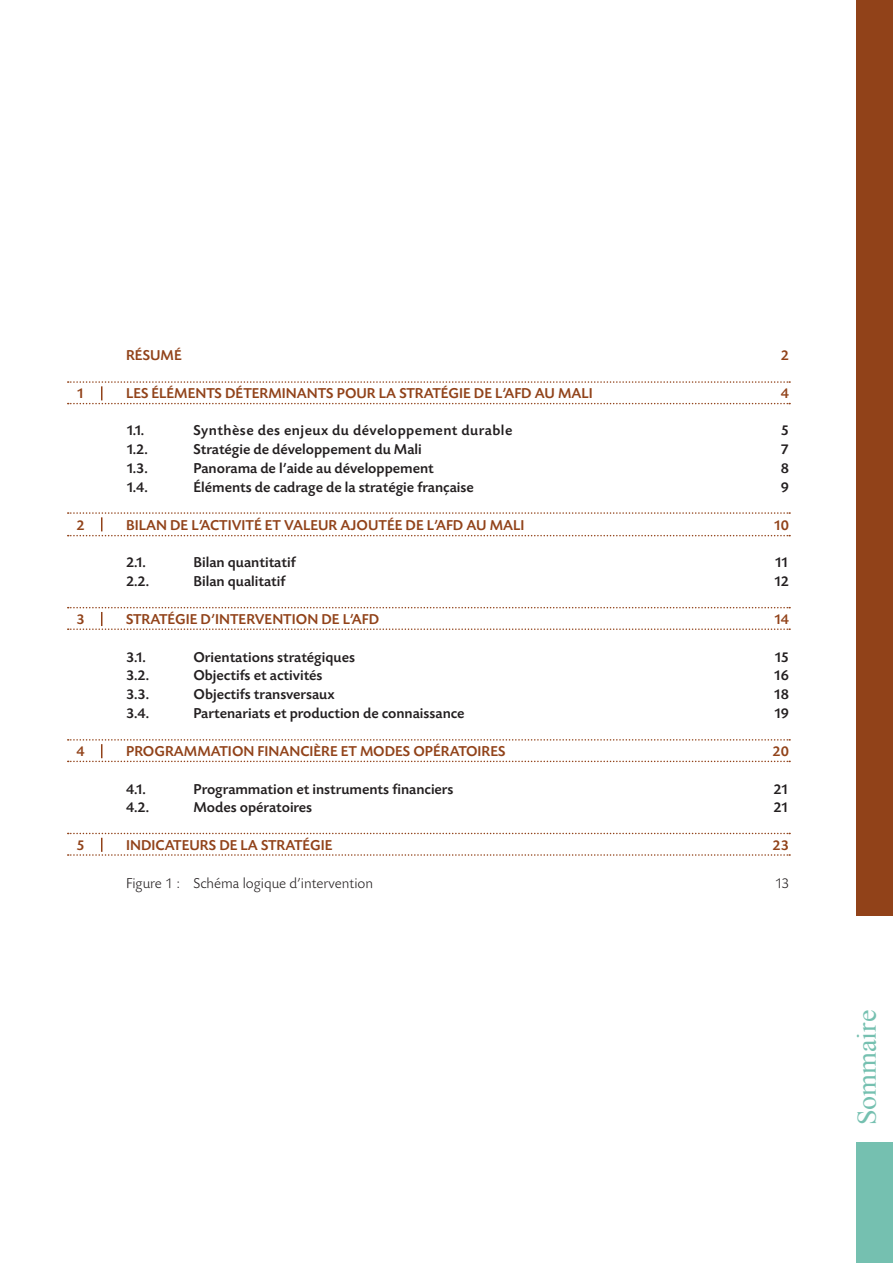
<style>
.page{position:relative;width:893px;height:1263px;background:#fff}
.page>*{position:absolute;margin:0;border:0;box-sizing:border-box;transform-origin:0 0}
.t1{font:26.7px "Times New Roman";color:#75c0b0;scale:1.05 1}
.t2{font:500 15px "Today SBOP";color:#231f20}
.t3{font:500 15px "Today SBOP";color:#914219}
.t4{font:300 15px "Today SBOP";color:#231f20}
</style>
<div class="page">
<div style="left:857px;top:0;width:36px;height:916px;background:#914219"></div>
<div style="left:857px;top:1142px;width:36px;height:121px;background:#75c0b0"></div>
<svg style="left:68px;top:739px;width:722px;height:23px"></svg>
<svg style="left:68px;top:607px;width:722px;height:23px"></svg>
<svg style="left:68px;top:833px;width:722px;height:23px"></svg>
<svg style="left:68px;top:512px;width:722px;height:24px"></svg>
<svg style="left:68px;top:381px;width:722px;height:23px"></svg>
<p class="t3" style="left:126px;top:347px;width:57px">résumé</p>
<p class="t3" style="left:781px;top:347px;width:10px">2</p>
<p class="t3" style="left:77px;top:385px;width:10px">1</p>
<p class="t3" style="left:126px;top:385px;width:466px">les Éléments déterminants pour la stratégie de l’AFD au mali</p>
<p class="t3" style="left:781px;top:385px;width:10px">4</p>
<p class="t2" style="left:126px;top:423px;width:20px">1.1.</p>
<p class="t2" style="left:193px;top:423px;width:320px">Synthèse des enjeux du développement durable</p>
<p class="t2" style="left:781px;top:423px;width:10px">5</p>
<p class="t2" style="left:126px;top:441px;width:51px">1.2. S</p>
<p class="t2" style="left:201px;top:441px;width:223px">tratégie de développement du Mali</p>
<p class="t2" style="left:781px;top:441px;width:10px">7</p>
<p class="t2" style="left:126px;top:460px;width:23px">1.3.</p>
<p class="t2" style="left:194px;top:460px;width:242px">Panorama de l’aide au développement</p>
<p class="t2" style="left:781px;top:460px;width:10px">8</p>
<p class="t2" style="left:126px;top:479px;width:51px">1.4. É</p>
<p class="t2" style="left:201px;top:479px;width:274px">léments de cadrage de la stratégie française</p>
<p class="t2" style="left:781px;top:479px;width:10px">9</p>
<p class="t3" style="left:77px;top:517px;width:10px">2</p>
<p class="t3" style="left:126px;top:517px;width:398px">Bilan de l’activité et valeur ajoutée de l’AFD au Mali</p>
<p class="t3" style="left:774px;top:517px;width:17px">10</p>
<p class="t2" style="left:126px;top:554px;width:21px">2.1.</p>
<p class="t2" style="left:194px;top:554px;width:104px">Bilan quantitatif</p>
<p class="t2" style="left:774px;top:554px;width:16px">11</p>
<p class="t2" style="left:126px;top:573px;width:25px">2.2.</p>
<p class="t2" style="left:194px;top:573px;width:94px">Bilan qualitatif</p>
<p class="t2" style="left:774px;top:573px;width:17px">12</p>
<p class="t3" style="left:77px;top:611px;width:10px">3</p>
<p class="t3" style="left:126px;top:611px;width:253px">Stratégie d’intervention de l’AFD</p>
<p class="t3" style="left:774px;top:611px;width:17px">14</p>
<p class="t2" style="left:126px;top:649px;width:21px">3.1.</p>
<p class="t2" style="left:193px;top:649px;width:163px">Orientations stratégiques</p>
<p class="t2" style="left:774px;top:649px;width:17px">15</p>
<p class="t2" style="left:126px;top:668px;width:25px">3.2.</p>
<p class="t2" style="left:193px;top:668px;width:131px">Objectifs et activités</p>
<p class="t2" style="left:773px;top:668px;width:17px">16</p>
<p class="t2" style="left:126px;top:686px;width:54px">3.3. O</p>
<p class="t2" style="left:205px;top:686px;width:131px">bjectifs transversaux</p>
<p class="t2" style="left:774px;top:686px;width:17px">18</p>
<p class="t2" style="left:126px;top:705px;width:25px">3.4.</p>
<p class="t2" style="left:193px;top:705px;width:273px">Partenariats et production de connaissance</p>
<p class="t2" style="left:774px;top:705px;width:17px">19</p>
<p class="t3" style="left:77px;top:743px;width:10px">4</p>
<p class="t3" style="left:126px;top:743px;width:381px">Programmation fi nanci ère et modes opératoires</p>
<p class="t3" style="left:773px;top:743px;width:18px">20</p>
<p class="t2" style="left:126px;top:781px;width:21px">4.1.</p>
<p class="t2" style="left:193px;top:781px;width:262px">Programmation et instruments financiers</p>
<p class="t2" style="left:773px;top:781px;width:17px">21</p>
<p class="t2" style="left:126px;top:800px;width:25px">4.2.</p>
<p class="t2" style="left:193px;top:800px;width:120px">Modes opératoires</p>
<p class="t2" style="left:773px;top:800px;width:17px">21</p>
<p class="t3" style="left:77px;top:837px;width:10px">5</p>
<p class="t3" style="left:126px;top:837px;width:208px">Indicateurs de la stratégie</p>
<p class="t3" style="left:773px;top:837px;width:18px">23</p>
<p class="t4" style="left:126px;top:875px;width:249px">Figure 1 : Schéma logique d’intervention</p>
<p class="t4" style="left:775px;top:875px;width:16px">13</p>
<h1 class="t1" style="left:849px;top:1125px;width:111px;rotate:-90deg">Sommaire</h1>
</div>
